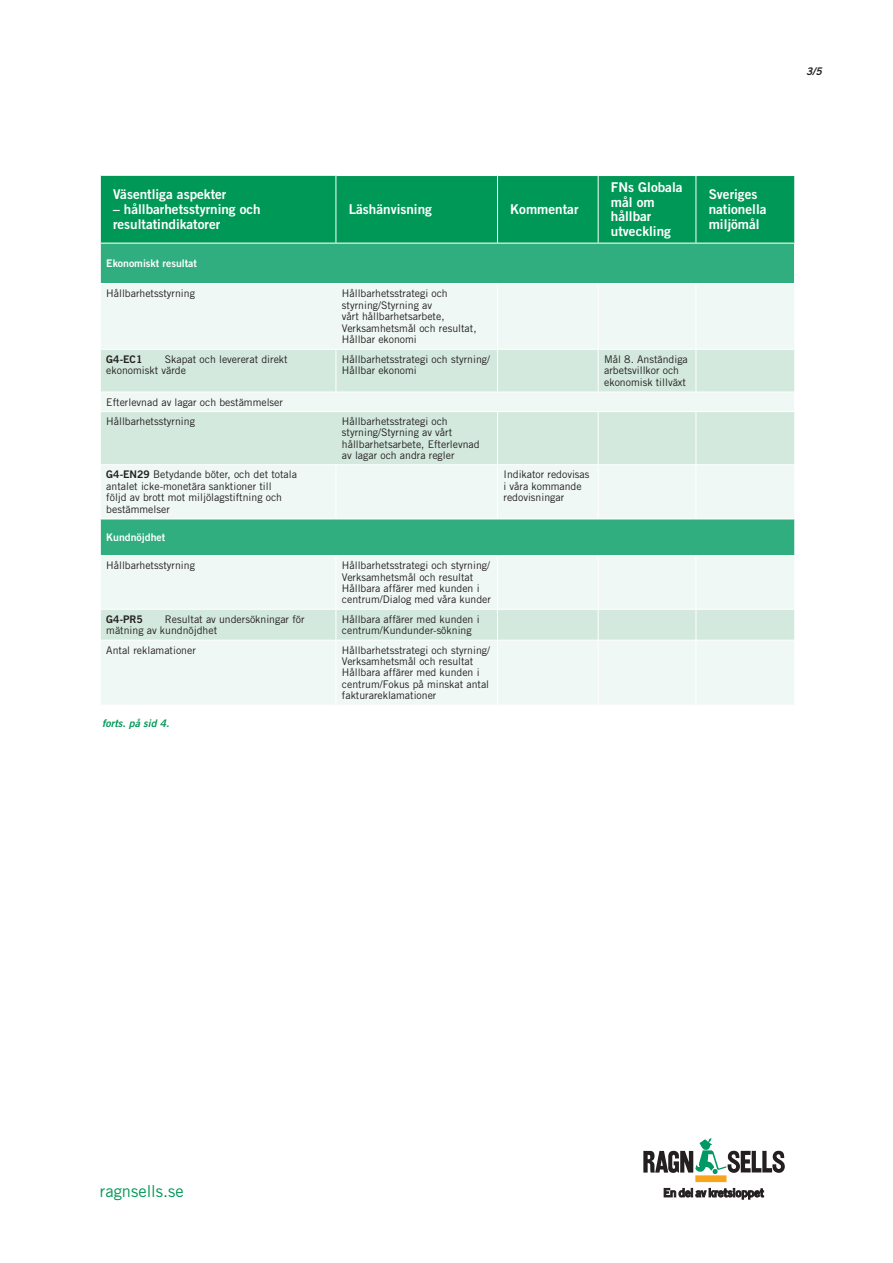
<style>
.page{position:relative;width:893px;height:1263px;background:#fff}
.page>*{position:absolute;margin:0;border:0;box-sizing:border-box;transform-origin:0 0}
.t1{font:16.5px "Trade Gothic LT Std";color:#009856}
.t2{font:13.5px/14.9px "Trade Gothic LT Std Bd 2";color:#fff}
.t3{font:10.5px/11.6px "Trade Gothic LT Std";color:#231f20}
.t4{font:10.5px "Trade Gothic LT Std Bd 2";color:#fff}
.t5{font:10.5px "Trade Gothic LT Std Bd 2 Obl";color:#009856}
.t6{font:10.5px "Trade Gothic LT Std Bd 2";color:#231f20}
.t7{font:10.5px "Trade Gothic LT Std Bd 2 Obl";color:#231f20}
.s1{font-family:"Trade Gothic LT Std Bd 2"}
</style>
<div class="page">
<div style="left:101px;top:176px;width:693px;height:67px;background:#009856"></div>
<div style="left:101px;top:244px;width:693px;height:39px;background:#31ae7f"></div>
<div style="left:101px;top:284px;width:693px;height:420px;background:#eff8f4"></div>
<svg style="left:101px;top:350px;width:693px;height:290px"></svg>
<hr style="left:497px;top:284px;width:1px;height:65px;background:#fff">
<hr style="left:598px;top:284px;width:1px;height:65px;background:#fff">
<hr style="left:696px;top:284px;width:1px;height:65px;background:#fff">
<hr style="left:336px;top:350px;width:1px;height:42px;background:#fff">
<hr style="left:497px;top:350px;width:1px;height:42px;background:#fff">
<hr style="left:598px;top:350px;width:1px;height:42px;background:#fff">
<hr style="left:696px;top:350px;width:1px;height:42px;background:#fff">
<hr style="left:497px;top:412px;width:1px;height:52px;background:#fff">
<hr style="left:598px;top:412px;width:1px;height:52px;background:#fff">
<hr style="left:696px;top:412px;width:1px;height:52px;background:#fff">
<hr style="left:336px;top:465px;width:1px;height:54px;background:#fff">
<hr style="left:497px;top:465px;width:1px;height:54px;background:#fff">
<hr style="left:598px;top:465px;width:1px;height:54px;background:#fff">
<hr style="left:696px;top:465px;width:1px;height:54px;background:#fff">
<hr style="left:100px;top:555px;width:236px;height:1px;background:#fff">
<hr style="left:336px;top:555px;width:161px;height:1px;background:#fff">
<hr style="left:336px;top:556px;width:1px;height:53px;background:#fff">
<hr style="left:497px;top:555px;width:101px;height:1px;background:#fff">
<hr style="left:497px;top:556px;width:1px;height:53px;background:#fff">
<hr style="left:598px;top:555px;width:98px;height:1px;background:#fff">
<hr style="left:598px;top:556px;width:1px;height:53px;background:#fff">
<hr style="left:696px;top:555px;width:99px;height:1px;background:#fff">
<hr style="left:696px;top:556px;width:1px;height:53px;background:#fff">
<hr style="left:100px;top:609px;width:236px;height:1px;background:#fff">
<hr style="left:336px;top:609px;width:161px;height:1px;background:#fff">
<hr style="left:336px;top:610px;width:1px;height:30px;background:#fff">
<hr style="left:497px;top:609px;width:101px;height:1px;background:#fff">
<hr style="left:497px;top:610px;width:1px;height:30px;background:#fff">
<hr style="left:598px;top:609px;width:98px;height:1px;background:#fff">
<hr style="left:598px;top:610px;width:1px;height:30px;background:#fff">
<hr style="left:696px;top:609px;width:99px;height:1px;background:#fff">
<hr style="left:696px;top:610px;width:1px;height:30px;background:#fff">
<hr style="left:100px;top:640px;width:236px;height:1px;background:#fff">
<hr style="left:336px;top:640px;width:161px;height:1px;background:#fff">
<hr style="left:336px;top:640px;width:1px;height:65px;background:#fff">
<hr style="left:497px;top:640px;width:101px;height:1px;background:#fff">
<hr style="left:497px;top:640px;width:1px;height:65px;background:#fff">
<hr style="left:598px;top:640px;width:98px;height:1px;background:#fff">
<hr style="left:598px;top:640px;width:1px;height:65px;background:#fff">
<hr style="left:696px;top:640px;width:99px;height:1px;background:#fff">
<hr style="left:696px;top:640px;width:1px;height:65px;background:#fff">
<hr style="left:336px;top:176px;width:1px;height:67px;background:#fff">
<hr style="left:497px;top:176px;width:1px;height:67px;background:#fff">
<hr style="left:598px;top:176px;width:1px;height:67px;background:#fff">
<hr style="left:696px;top:176px;width:1px;height:67px;background:#fff">
<hr style="left:100px;top:349px;width:236px;height:1px;background:#fff">
<hr style="left:336px;top:349px;width:161px;height:1px;background:#fff">
<hr style="left:497px;top:349px;width:101px;height:1px;background:#fff">
<hr style="left:598px;top:349px;width:98px;height:1px;background:#fff">
<hr style="left:696px;top:349px;width:99px;height:1px;background:#fff">
<hr style="left:100px;top:392px;width:236px;height:1px;background:#fff">
<hr style="left:336px;top:392px;width:161px;height:1px;background:#fff">
<hr style="left:497px;top:392px;width:101px;height:1px;background:#fff">
<hr style="left:598px;top:392px;width:98px;height:1px;background:#fff">
<hr style="left:696px;top:392px;width:99px;height:1px;background:#fff">
<hr style="left:100px;top:411px;width:236px;height:1px;background:#fff">
<hr style="left:336px;top:411px;width:161px;height:1px;background:#fff">
<hr style="left:497px;top:411px;width:101px;height:1px;background:#fff">
<hr style="left:598px;top:411px;width:98px;height:1px;background:#fff">
<hr style="left:696px;top:411px;width:99px;height:1px;background:#fff">
<hr style="left:100px;top:464px;width:236px;height:1px;background:#fff">
<hr style="left:336px;top:464px;width:161px;height:1px;background:#fff">
<hr style="left:497px;top:464px;width:101px;height:1px;background:#fff">
<hr style="left:598px;top:464px;width:98px;height:1px;background:#fff">
<hr style="left:696px;top:464px;width:99px;height:1px;background:#fff">
<hr style="left:100px;top:519px;width:236px;height:1px;background:#fff">
<hr style="left:336px;top:519px;width:161px;height:1px;background:#fff">
<hr style="left:497px;top:519px;width:101px;height:1px;background:#fff">
<hr style="left:598px;top:519px;width:98px;height:1px;background:#fff">
<hr style="left:696px;top:519px;width:99px;height:1px;background:#fff">
<svg style="left:664px;top:1188px;width:100px;height:11px"></svg>
<svg style="left:643px;top:1138px;width:142px;height:44px"></svg>
<p class="t7" style="left:806px;top:65px;width:17px">3/5</p>
<p class="t2" style="left:113px;top:187px;width:115px">Väsentliga aspekter</p>
<p class="t2" style="left:113px;top:202px;width:149px">– hållbarhetsstyrning och resultatindikatorer</p>
<p class="t2" style="left:349px;top:202px;width:85px">Läshänvisning</p>
<p class="t2" style="left:510px;top:202px;width:70px">Kommentar</p>
<p class="t2" style="left:611px;top:179px;width:73px">FNs Globala mål om hållbar utveckling</p>
<p class="t2" style="left:709px;top:187px;width:59px">Sveriges nationella miljömål</p>
<p class="t4" style="left:106px;top:257px;width:92px">Ekonomiskt resultat</p>
<p class="t3" style="left:106px;top:287px;width:90px">Hållbarhetsstyrning</p>
<p class="t3" style="left:342px;top:287px;width:136px">Hållbarhetsstrategi och styrning/Styrning av<br>vårt hållbarhetsarbete,<br>Verksamhetsmål och resultat,<br>Hållbar ekonomi</p>
<p class="t6" style="left:106px;top:353px;width:38px">G4-EC1</p>
<p class="t3" style="left:106px;top:353px;width:183px;text-indent:59px">Skapat och levererat direkt ekonomiskt värde</p>
<p class="t3" style="left:342px;top:353px;width:150px">Hållbarhetsstrategi och styrning/<br>Hållbar ekonomi</p>
<p class="t3" style="left:604px;top:353px;width:85px">Mål 8. Anständiga arbetsvillkor och ekonomisk tillväxt</p>
<p class="t3" style="left:106px;top:392px;width:178px;line-height:19.6px">Efterlevnad av lagar och bestämmelser<br>Hållbarhetsstyrning</p>
<p class="t3" style="left:342px;top:416px;width:139px">Hållbarhetsstrategi och styrning/Styrning av vårt hållbarhetsarbete, Efterlevnad av lagar och andra regler</p>
<p class="t3" style="left:106px;top:469px;width:192px"><span class="s1">G4-EN29</span> Betydande böter, och det totala antalet icke-monetära sanktioner till<br>följd av brott mot miljölagstiftning och bestämmelser</p>
<p class="t3" style="left:503px;top:469px;width:88px">Indikator redovisas i våra kommande redovisningar</p>
<p class="t4" style="left:106px;top:531px;width:60px">Kundnöjdhet</p>
<p class="t3" style="left:106px;top:560px;width:90px">Hållbarhetsstyrning</p>
<p class="t3" style="left:342px;top:560px;width:151px">Hållbarhetsstrategi och styrning/<br>Verksamhetsmål och resultat<br>Hållbara affärer med kunden i centrum/Dialog med våra kunder</p>
<p class="t6" style="left:106px;top:613px;width:38px">G4-PR5</p>
<p class="t3" style="left:106px;top:613px;width:200px;text-indent:59px">Resultat av undersökningar för mätning av kundnöjdhet</p>
<p class="t3" style="left:342px;top:613px;width:139px">Hållbara affärer med kunden i centrum/Kundunder-sökning</p>
<p class="t3" style="left:106px;top:644px;width:91px">Antal reklamationer</p>
<p class="t3" style="left:342px;top:644px;width:150px">Hållbarhetsstrategi och styrning/<br>Verksamhetsmål och resultat<br>Hållbara affärer med kunden i centrum/Fokus på minskat antal fakturareklamationer</p>
<p class="t5" style="left:102px;top:716px;width:69px">forts. på sid 4.</p>
<h1 class="t1" style="left:100px;top:1181px;width:85px">ragnsells.se</h1>
</div>
